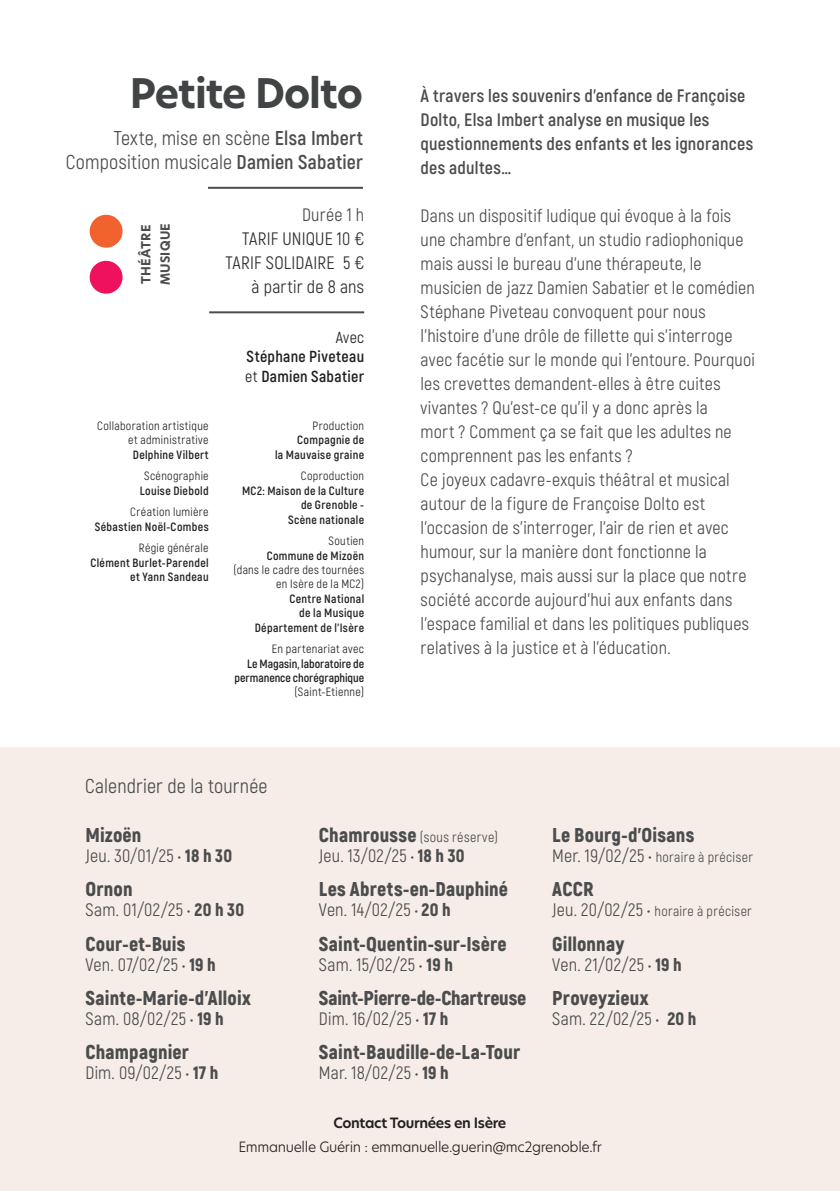
<style>
.page{position:relative;width:840px;height:1191px;background:#fff}
.page>*{position:absolute;margin:0;border:0;box-sizing:border-box;transform-origin:0 0}
.Titre_spectacle{font:700 40px "New Hero";letter-spacing:-.025em;color:#414445}
.Titre_spectacle-2{font:900 20px "Akrobat";letter-spacing:.01em;color:#4b4c4d}
.Titre_spectacle-3{font:20px/24px "Akrobat";letter-spacing:.01em;color:#4b4c4d;text-align:right}
.Titre_spectacle-4{font:900 20px "Akrobat";letter-spacing:-.01em;color:#4b4c4d}
.Chapô{font:20px "Akrobat";letter-spacing:.01em;color:#4b4c4d}
.TEXTE_COURANT{font:18px/24px "Akrobat";letter-spacing:.015em;color:#4b4c4d}
.Titre_spectacle-5{font:18px "Akrobat";letter-spacing:.025em;color:#4b4c4d}
.Chapô-2{font:700 18px/24px "Akrobat";letter-spacing:.015em;color:#4b4c4d}
.DATE-LIEU-AGE{font:18px "Akrobat";letter-spacing:.01em;color:#312f30}
.DATE-LIEU-AGE-2{font:18px "Akrobat";letter-spacing:.015em;color:#4b4c4d}
.Titre_spectacle-6{font:700 16px/19.2px "Akrobat";letter-spacing:.02em;color:#231f20;text-align:justify}
.Titre_spectacle-7{font:14px "Akrobat";letter-spacing:.025em;color:#4b4c4d}
.t1{font:300 14px "New Hero";letter-spacing:-.025em;color:#231f20}
.t2{font:600 14px "New Hero";letter-spacing:-.025em;color:#231f20}
.Discipline{font:700 12.4px "New Hero";letter-spacing:.02em;color:#4b4c4d}
.Titre_spectacle-8{font:700 12px/14.4px "Akrobat";letter-spacing:.025em;color:#231f20;text-align:right}
.Titre_spectacle-9{font:700 12px/14.4px "Akrobat";letter-spacing:-.005em;color:#231f20;text-align:right}
.Titre_spectacle-10{font:12px/14.4px "Akrobat";letter-spacing:.03em;color:#231f20;text-align:right}
.s1{font-weight:700}
.s2{font-weight:400}
.s3{font-weight:900}
.s4{font-weight:900;font-size:20px}
.s5{font-size:18px}
</style>
<div class="page">
<hr style="left:208px;top:187px;width:155px;height:2px;background:#4b4c4d">
<div style="left:90px;top:261px;width:32px;height:33px;background:#ed115e;border-radius:50%"></div>
<div style="left:90px;top:215px;width:32px;height:33px;background:#f2622f;border-radius:50%"></div>
<hr style="left:209px;top:311px;width:155px;height:2px;background:#4b4c4d">
<div style="left:0;top:747px;width:839px;height:444px;background:#f7ede8"></div>
<p class="Titre_spectacle" style="left:130px;top:66px;width:234px">Petite Dolto</p>
<p class="Titre_spectacle-3" style="left:66px;top:126px;width:298px">Texte, mise en scène <span class="s1">Elsa Imbert<br></span>Composition musicale <span class="s1">Damien Sabatier</span></p>
<p class="DATE-LIEU-AGE-2" style="left:302px;top:204px;width:64px">Durée 1 h</p>
<p class="DATE-LIEU-AGE" style="left:242px;top:228px;width:123px">TARIF UNIQUE 10 €</p>
<p class="DATE-LIEU-AGE" style="left:225px;top:252px;width:140px">TARIF SOLIDAIRE 5 €</p>
<p class="DATE-LIEU-AGE" style="left:251px;top:276px;width:114px">à partir de 8 ans</p>
<p class="Discipline" style="left:137px;top:284px;width:60px;rotate:-90deg">THÉÂTRE</p>
<p class="Discipline" style="left:157px;top:285px;width:64px;rotate:-90deg">MUSIQUE</p>
<p class="Titre_spectacle-10" style="left:97px;top:418px;width:113px">Collaboration artistique et administrative<br><span class="s1">Delphine Vilbert</span></p>
<p class="Titre_spectacle-8" style="left:140px;top:469px;width:70px;text-align:center"><span class="s2">Scénographie<br></span>Louise Diebold</p>
<p class="Titre_spectacle-8" style="left:95px;top:505px;width:115px"><span class="s2">Création lumière<br></span>Sébastien Noël-Combes</p>
<p class="Titre_spectacle-8" style="left:90px;top:541px;width:120px"><span class="s2">Régie générale<br></span>Clément Burlet-Parendel et Yann Sandeau</p>
<p class="Titre_spectacle-6" style="left:245px;top:328px;width:120px;text-indent:90px"><span class="s2">Avec </span>Stéphane Piveteau <span class="s2">et</span> Damien Sabatier</p>
<p class="Titre_spectacle-8" style="left:275px;top:418px;width:91px"><span class="s2">Production<br></span>Compagnie de<br>la Mauvaise graine</p>
<p class="Titre_spectacle-8" style="left:242px;top:469px;width:123px"><span class="s2">Coproduction<br></span>MC2: Maison de la Culture de Grenoble -<br>Scène nationale</p>
<p class="Titre_spectacle-8" style="left:233px;top:534px;width:132px"><span class="s2">Soutien<br></span>Commune de Mizoën<br><span class="s2">(dans le cadre des tournées en Isère de la MC2)<br></span>Centre National<br>de la Musique<br>Département de l’Isère</p>
<p class="Titre_spectacle-9" style="left:234px;top:642px;width:131px"><span class="s2">En partenariat avec<br></span>Le Magasin, laboratoire de permanence chorégraphique <span class="s2">(Saint-Etienne)</span></p>
<p class="Chapô-2" style="left:420px;top:84px;width:334px">À travers les souvenirs d’enfance de Françoise Dolto, Elsa Imbert analyse en musique les questionnements des enfants et les ignorances des adultes…</p>
<p class="TEXTE_COURANT" style="left:420px;top:204px;width:335px">Dans un dispositif ludique qui évoque à la fois une chambre d’enfant, un studio radiophonique mais aussi le bureau d’une thérapeute, le musicien de jazz Damien Sabatier et le comédien Stéphane Piveteau convoquent pour nous l’histoire d’une drôle de fillette qui s’interroge avec facétie sur le monde qui l’entoure. Pourquoi les crevettes demandent-elles à être cuites vivantes ? Qu’est-ce qu’il y a donc après la<br>mort ? Comment ça se fait que les adultes ne comprennent pas les enfants ?</p>
<p class="TEXTE_COURANT" style="left:420px;top:468px;width:330px">Ce joyeux cadavre-exquis théâtral et musical autour de la figure de Françoise Dolto est l’occasion de s’interroger, l’air de rien et avec humour, sur la manière dont fonctionne la psychanalyse, mais aussi sur la place que notre société accorde aujourd’hui aux enfants dans l’espace familial et dans les politiques publiques relatives à la justice et à l’éducation.</p>
<p class="Chapô" style="left:85px;top:774px;width:184px">Calendrier de la tournée</p>
<p class="Titre_spectacle-2" style="left:85px;top:822px;width:57px">Mizoën</p>
<p class="Titre_spectacle-5" style="left:85px;top:845px;width:148px">Jeu. 30/01/25 • <span class="s3">18 h 30</span></p>
<p class="Titre_spectacle-2" style="left:85px;top:876px;width:49px">Ornon</p>
<p class="Titre_spectacle-5" style="left:85px;top:899px;width:160px">Sam. 01/02/25 • <span class="s3">20 h 30</span></p>
<p class="Titre_spectacle-2" style="left:85px;top:930px;width:101px">Cour-et-Buis</p>
<p class="Titre_spectacle-5" style="left:85px;top:953px;width:132px">Ven. 07/02/25 • <span class="s3">19 h</span></p>
<p class="Titre_spectacle-2" style="left:85px;top:984px;width:167px">Sainte-Marie-d’Alloix</p>
<p class="Titre_spectacle-5" style="left:85px;top:1007px;width:140px">Sam. 08/02/25 • <span class="s3">19 h</span></p>
<p class="Titre_spectacle-2" style="left:85px;top:1039px;width:105px">Champagnier</p>
<p class="Titre_spectacle-5" style="left:85px;top:1062px;width:134px">Dim. 09/02/25 • <span class="s3">17 h</span></p>
<p class="Titre_spectacle-7" style="left:319px;top:829px;width:180px"><span class="s4">Chamrousse</span> (sous réserve)</p>
<p class="Titre_spectacle-5" style="left:319px;top:845px;width:147px">Jeu. 13/02/25 • <span class="s3">18 h 30</span></p>
<p class="Titre_spectacle-2" style="left:319px;top:876px;width:190px">Les Abrets-en-Dauphiné</p>
<p class="Titre_spectacle-5" style="left:319px;top:899px;width:133px">Ven. 14/02/25 • <span class="s3">20 h</span></p>
<p class="Titre_spectacle-2" style="left:319px;top:930px;width:189px">Saint-Quentin-sur-Isère</p>
<p class="Titre_spectacle-5" style="left:319px;top:953px;width:135px">Sam. 15/02/25 • <span class="s3">19 h</span></p>
<p class="Titre_spectacle-4" style="left:319px;top:984px;width:209px">Saint-Pierre-de-Chartreuse</p>
<p class="Titre_spectacle-5" style="left:319px;top:1007px;width:131px">Dim. 16/02/25 • <span class="s3">17 h</span></p>
<p class="Titre_spectacle-2" style="left:319px;top:1039px;width:202px">Saint-Baudille-de-La-Tour</p>
<p class="Titre_spectacle-5" style="left:319px;top:1062px;width:131px">Mar. 18/02/25 • <span class="s3">19 h</span></p>
<p class="Titre_spectacle-2" style="left:552px;top:822px;width:144px">Le Bourg-d’Oisans</p>
<p class="Titre_spectacle-7" style="left:552px;top:849px;width:202px"><span class="s5">Mer. 19/02/25 •</span> horaire à préciser</p>
<p class="Titre_spectacle-2" style="left:552px;top:876px;width:43px">ACCR</p>
<p class="Titre_spectacle-7" style="left:552px;top:903px;width:201px"><span class="s5">Jeu. 20/02/25 •</span> horaire à préciser</p>
<p class="Titre_spectacle-2" style="left:552px;top:930px;width:73px">Gillonnay</p>
<p class="Titre_spectacle-5" style="left:552px;top:953px;width:131px">Ven. 21/02/25 • <span class="s3">19 h</span></p>
<p class="Titre_spectacle-2" style="left:552px;top:984px;width:98px">Proveyzieux</p>
<p class="Titre_spectacle-5" style="left:552px;top:1007px;width:146px">Sam. 22/02/25 • <span class="s3">20 h</span></p>
<p class="t2" style="left:333px;top:1113px;width:174px">Contact Tournées en Isère</p>
<p class="t1" style="left:238px;top:1137px;width:365px">Emmanuelle Guérin : emmanuelle.guerin@mc2grenoble.fr</p>
</div>
